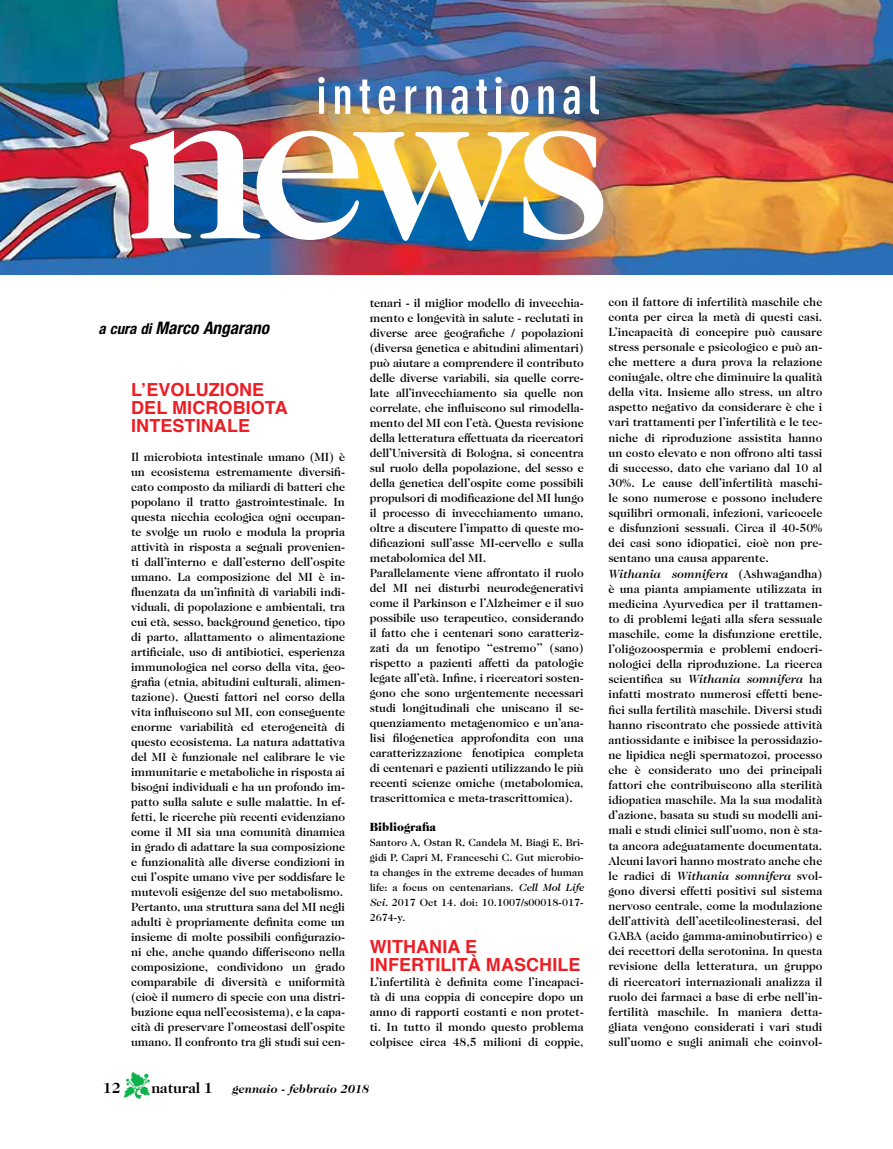
<style>
.page{position:relative;width:893px;height:1149px;background:#fff}
.page>*{position:absolute;margin:0;border:0;box-sizing:border-box;transform-origin:0 0}
.t1{font:500 232.5px "Caslon Two Twenty Four";color:#fff}
.t2{font:700 condensed 51px "DIN Neuzeit Grotesk";letter-spacing:.11em;color:#fff}
.t3{font:700 18px/18px "Helvetica";letter-spacing:.005em;color:#ed1d24}
.t4{font:italic 700 condensed 17.25px "Helvetica Neue";color:#000}
.t5{font:700 15px "Caslon Two Twenty Four";color:#000}
.t6{font:500 12px/15px "Caslon Two Twenty Four";letter-spacing:-.01em;color:#000}
.t7{font:italic 700 12px "Caslon Two Twenty Four";color:#000}
.t8{font:900 12px "Caslon Two Twenty Four";color:#000}
.t9{font:500 10.5px/15px "Caslon Two Twenty Four";color:#000;text-align:justify}
.s1{font-size:15px}
.s2{font-style:italic}
.s3{color:#0db14b}
</style>
<div class="page">
<img style="left:0;top:0;width:893px;height:274px">
<h2 class="t2" style="left:316px;top:66px;width:284px">international</h2>
<h1 class="t1" style="left:127px;top:24px;width:486px">news</h1>
<h3 class="t4" style="left:99px;top:317px;width:172px"><span class="s1">a cura di</span> Marco Angarano</h3>
<h3 class="t3" style="left:131px;top:380px;width:158px">L’EVOLUZIONE<br>DEL MICROBIOTA<br>INTESTINALE</h3>
<p class="t6" style="left:131px;top:449px;width:215px">Il microbiota intestinale umano (MI) è un ecosistema estremamente diversifi&shy;cato composto da miliardi di batteri che popolano il tratto gastrointestinale. In questa nicchia ecologica ogni occupan&shy;te svolge un ruolo e modula la propria attività in risposta a segnali provenien&shy;ti dall’interno e dall’esterno dell’ospite umano. La composizione del MI è in&shy;fluenzata da un’infinità di variabili indi&shy;viduali, di popolazione e ambientali, tra cui età, sesso, background genetico, tipo di parto, allattamento o alimentazione artificiale, uso di antibiotici, esperienza immunologica nel corso della vita, geo&shy;grafia (etnia, abitudini culturali, alimen&shy;tazione). Questi fattori nel corso della vita influiscono sul MI, con conseguente enorme variabilità ed eterogeneità di questo ecosistema. La natura adattativa del MI è funzionale nel calibrare le vie immunitarie e metaboliche in risposta ai bisogni individuali e ha un profondo im&shy;patto sulla salute e sulle malattie. In ef&shy;fetti, le ricerche più recenti evidenziano come il MI sia una comunità dinamica in grado di adattare la sua composizione e funzionalità alle diverse condizioni in cui l’ospite umano vive per soddisfare le mutevoli esigenze del suo metabolismo.<br>Pertanto, una struttura sana del MI negli adulti è propriamente definita come un insieme di molte possibili configurazio&shy;ni che, anche quando differiscono nella composizione, condividono un grado comparabile di diversità e uniformità (cioè il numero di specie con una distri&shy;buzione equa nell’ecosistema), e la capa&shy;cità di preservare l’omeostasi dell’ospite umano. Il confronto tra gli studi sui cen-</p>
<p class="t6" style="left:370px;top:295px;width:215px">tenari - il miglior modello di invecchia&shy;mento e longevità in salute - reclutati in diverse aree geografiche / popolazioni (diversa genetica e abitudini alimentari) può aiutare a comprendere il contributo delle diverse variabili, sia quelle corre&shy;late all’invecchiamento sia quelle non correlate, che influiscono sul rimodella&shy;mento del MI con l’età. Questa revisione della letteratura effettuata da ricercatori dell’Università di Bologna, si concentra sul ruolo della popolazione, del sesso e della genetica dell’ospite come possibili propulsori di modificazione del MI lungo il processo di invecchiamento umano, oltre a discutere l’impatto di queste mo&shy;dificazioni sull’asse MI-cervello e sulla metabolomica del MI.<br>Parallelamente viene affrontato il ruolo del MI nei disturbi neurodegenerativi come il Parkinson e l’Alzheimer e il suo possibile uso terapeutico, considerando il fatto che i centenari sono caratteriz&shy;zati da un fenotipo “estremo” (sano) rispetto a pazienti affetti da patologie legate all’età. Infine, i ricercatori sosten&shy;gono che sono urgentemente necessari studi longitudinali che uniscano il se&shy;quenziamento metagenomico e un’ana&shy;lisi filogenetica approfondita con una caratterizzazione fenotipica completa di centenari e pazienti utilizzando le più recenti scienze omiche (metabolomica, trascrittomica e meta-trascrittomica).</p>
<p class="t8" style="left:370px;top:819px;width:68px">Bibliografia</p>
<p class="t9" style="left:370px;top:834px;width:215px">Santoro A, Ostan R, Candela M, Biagi E, Bri&shy;gidi P, Capri M, Franceschi C. Gut microbio&shy;ta changes in the extreme decades of human life: a focus on centenarians. <span class="s2">Cell Mol Life Sci.</span> 2017 Oct 14. doi: 10.1007/s00018-017- 2674-y.</p>
<h3 class="t3" style="left:370px;top:937px;width:212px">WITHANIA E<br>INFERTILITÀ MASCHILE</h3>
<p class="t6" style="left:370px;top:973px;width:215px;text-align:justify">L’infertilità è definita come l’incapaci&shy;tà di una coppia di concepire dopo un anno di rapporti costanti e non protet&shy;ti. In tutto il mondo questo problema colpisce circa 48,5 milioni di coppie,</p>
<p class="t5" style="left:103px;top:1078px;width:111px">12 <span class="s3">▼</span>natural 1</p>
<p class="t7" style="left:232px;top:1081px;width:138px">gennaio - febbraio 2018</p>
<p class="t6" style="left:608px;top:294px;width:215px">con il fattore di infertilità maschile che conta per circa la metà di questi casi.<br>L’incapacità di concepire può causare stress personale e psicologico e può an&shy;che mettere a dura prova la relazione coniugale, oltre che diminuire la qualità della vita. Insieme allo stress, un altro aspetto negativo da considerare è che i vari trattamenti per l’infertilità e le tec&shy;niche di riproduzione assistita hanno un costo elevato e non offrono alti tassi di successo, dato che variano dal 10 al 30%. Le cause dell’infertilità maschi&shy;le sono numerose e possono includere squilibri ormonali, infezioni, varicocele e disfunzioni sessuali. Circa il 40-50% dei casi sono idiopatici, cioè non pre&shy;sentano una causa apparente.<br><span class="s2">Withania somnifera</span> (Ashwagandha) è una pianta ampiamente utilizzata in medicina Ayurvedica per il trattamen&shy;to di problemi legati alla sfera sessuale maschile, come la disfunzione erettile, l’oligozoospermia e problemi endocri&shy;nologici della riproduzione. La ricerca scientifica su <span class="s2">Withania somnifera</span> ha infatti mostrato numerosi effetti bene&shy;fici sulla fertilità maschile. Diversi studi hanno riscontrato che possiede attività antiossidante e inibisce la perossidazio&shy;ne lipidica negli spermatozoi, processo che è considerato uno dei principali fattori che contribuiscono alla sterilità idiopatica maschile. Ma la sua modalità d’azione, basata su studi su modelli ani&shy;mali e studi clinici sull’uomo, non è sta&shy;ta ancora adeguatamente documentata.<br>Alcuni lavori hanno mostrato anche che le radici di <span class="s2">Withania somnifera</span> svol&shy;gono diversi effetti positivi sul sistema nervoso centrale, come la modulazione dell’attività dell’acetilcolinesterasi, del GABA (acido gamma-aminobutirrico) e dei recettori della serotonina. In questa revisione della letteratura, un gruppo di ricercatori internazionali analizza il ruolo dei farmaci a base di erbe nell’in&shy;fertilità maschile. In maniera detta&shy;gliata vengono considerati i vari studi sull’uomo e sugli animali che coinvol-</p>
</div>
